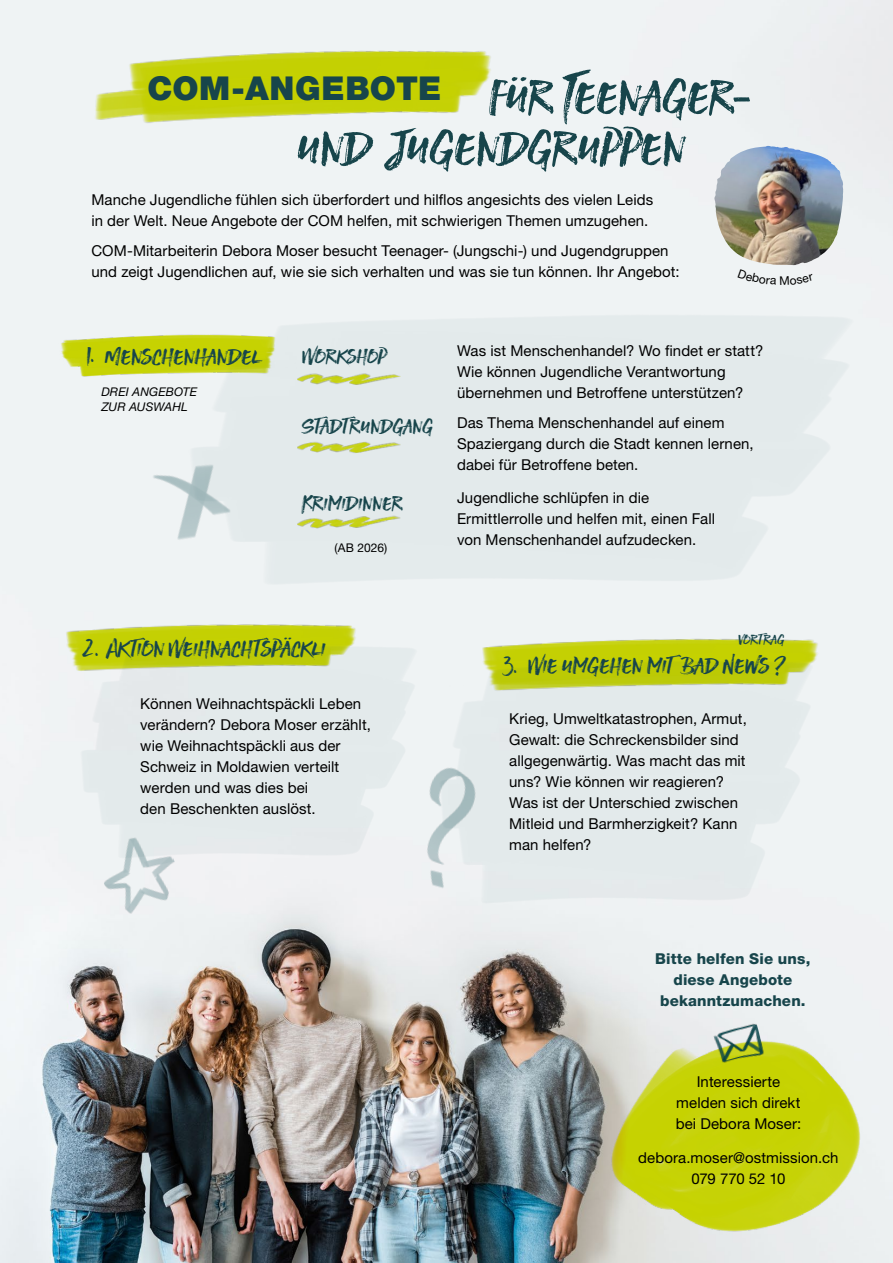
<style>
.page{position:relative;width:893px;height:1263px;background:#fff}
.page>*{position:absolute;margin:0;border:0;box-sizing:border-box;transform-origin:0 0}
.t1{font:52.5px "STONEHARBOUR";letter-spacing:.01em;color:#17454b}
.t2{font:900 33px "Helvetica Neue LT Pro";letter-spacing:.015em;color:#17454b}
.t3{font:24.75px "STONEHARBOUR";letter-spacing:.015em;color:#17454b}
.t4{font:22.5px "STONEHARBOUR";letter-spacing:.015em;color:#17454b}
.t5{font:15px/21px "Helvetica Neue LT Pro";letter-spacing:.005em;color:#000}
.t6{font:800 15px/21px "Helvetica Neue LT Pro";letter-spacing:.01em;color:#17454b;text-align:center}
.t7{font:15px "STONEHARBOUR";letter-spacing:.02em;color:#17454b}
.t8{font:italic 12px/15px "Helvetica Neue LT Pro";letter-spacing:.01em;color:#000}
.t9{font:12px "Helvetica Neue LT Pro";letter-spacing:.005em;color:#000}
.s1{font-family:"STONEHARBOUR";font-weight:400;font-size:52.5px}
.s2{font-size:23.7px}
</style>
<div class="page">
<img style="left:0;top:0;width:893px;height:1263px">
<img style="left:579px;top:1010px;width:309px;height:253px">
<img style="left:78px;top:26px;width:426px;height:123px">
<img style="left:55px;top:325px;width:134px;height:61px">
<img style="left:25px;top:609px;width:340px;height:79px">
<img style="left:435px;top:622px;width:394px;height:87px">
<img style="left:189px;top:307px;width:665px;height:284px">
<img style="left:81px;top:640px;width:337px;height:223px">
<img style="left:439px;top:654px;width:374px;height:256px">
<img style="left:297px;top:432px;width:104px;height:31px">
<img style="left:297px;top:364px;width:104px;height:31px">
<img style="left:296px;top:505px;width:105px;height:35px">
<img style="left:708px;top:1011px;width:62px;height:75px">
<img style="left:146px;top:440px;width:98px;height:119px">
<img style="left:91px;top:814px;width:96px;height:112px">
<img style="left:380px;top:744px;width:131px;height:158px">
<img style="left:714px;top:146px;width:129px;height:119px">
<svg style="left:738px;top:269px;width:76px;height:16px"></svg>
<h2 class="t2" style="left:147px;top:68px;width:610px">COM-ANGEBOTE <span class="s1">für Teenager-</span></h2>
<h1 class="t1" style="left:297px;top:108px;width:389px">und Jugendgruppen</h1>
<p class="t5" style="left:91px;top:189px;width:563px">Manche Jugendliche fühlen sich überfordert und hilflos angesichts des vielen Leids in der Welt. Neue Angebote der COM helfen, mit schwierigen Themen umzugehen.</p>
<p class="t5" style="left:91px;top:240px;width:590px">COM-Mitarbeiterin Debora Moser besucht Teenager- (Jungschi-) und Jugendgruppen und zeigt Jugendlichen auf, wie sie sich verhalten und was sie tun können. Ihr Angebot:</p>
<h3 class="t3" style="left:86px;top:336px;width:11px">1.</h3>
<h3 class="t3" style="left:105px;top:338px;width:156px">Menschenhandel</h3>
<p class="t8" style="left:101px;top:384px;width:97px">DREI ANGEBOTE<br>ZUR AUSWAHL</p>
<h3 class="t4" style="left:302px;top:339px;width:86px">Workshop</h3>
<h3 class="t4" style="left:302px;top:409px;width:132px">Stadtrundgang</h3>
<h3 class="t4" style="left:302px;top:486px;width:102px">Krimidinner</h3>
<p class="t9" style="left:334px;top:540px;width:54px">(AB 2026)</p>
<p class="t5" style="left:457px;top:340px;width:308px">Was ist Menschenhandel? Wo findet er statt?<br>Wie können Jugendliche Verantwortung übernehmen und Betroffene unterstützen?</p>
<p class="t5" style="left:457px;top:411px;width:298px">Das Thema Menschenhandel auf einem<br>Spaziergang durch die Stadt kennen lernen, dabei für Betroffene beten.</p>
<p class="t5" style="left:457px;top:487px;width:259px">Jugendliche schlüpfen in die<br>Ermittlerrolle und helfen mit, einen Fall von Menschenhandel aufzudecken.</p>
<h3 class="t3" style="left:83px;top:630px;width:244px">2. Aktion Weihnachtspäckli</h3>
<p class="t5" style="left:140px;top:693px;width:232px">Können Weihnachtspäckli Leben verändern? Debora Moser erzählt, wie Weihnachtspäckli aus der<br>Schweiz in Moldawien verteilt werden und was dies bei<br>den Beschenkten auslöst.</p>
<p class="t7" style="left:738px;top:628px;width:47px">Vortrag</p>
<h3 class="t3" style="left:503px;top:647px;width:284px"><span class="s2">3.</span> Wie umgehen mitBad News ?</h3>
<p class="t5" style="left:509px;top:708px;width:239px">Krieg, Umweltkatastrophen, Armut,<br>Gewalt: die Schreckensbilder sind allgegenwärtig. Was macht das mit uns? Wie können wir reagieren?<br>Was ist der Unterschied zwischen<br>Mitleid und Barmherzigkeit? Kann man helfen?</p>
<p class="t6" style="left:655px;top:948px;width:157px">Bitte helfen Sie uns, diese Angebote bekanntzumachen.</p>
<p class="t5" style="left:676px;top:1070px;width:127px;text-align:center">Interessierte melden sich direkt bei Debora Moser:</p>
<p class="t5" style="left:638px;top:1146px;width:202px;text-align:center">debora.moser@ostmission.ch<br>079 770 52 10</p>
</div>
